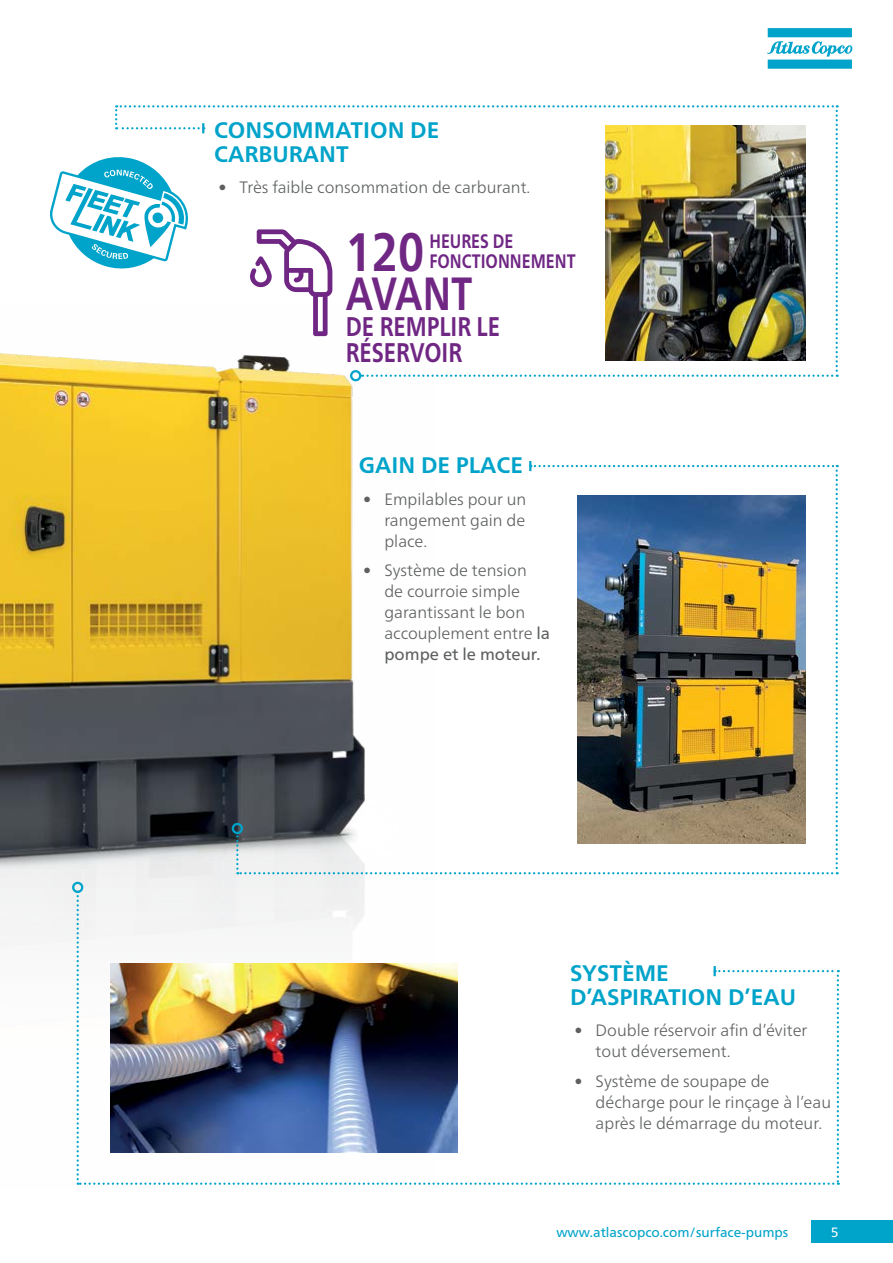
<style>
.page{position:relative;width:893px;height:1263px;background:#fff}
.page>*{position:absolute;margin:0;border:0;box-sizing:border-box;transform-origin:0 0}
.t1{font:700 54px "Neue Frutiger World";color:#702784;scale:.81 1}
.t2{font:700 46.5px "Neue Frutiger World";letter-spacing:-.025em;color:#702784;scale:.81 1}
.t3{font:700 27px/25.7px "Neue Frutiger World";color:#702784;scale:.81 1}
.t4{font:700 22.5px/23.5px "Neue Frutiger World";color:#00a3c9}
.t5{font:700 19.5px/20.2px "Neue Frutiger World";color:#702784;scale:.81 1}
.t6{font:300 16.5px/21px "Neue Frutiger World";color:#5d5f60}
.t7{font:13.5px "Neue Frutiger World";color:#00a3c9}
.t8{font:13.5px "Neue Frutiger World";color:#fff}
.s1{font-weight:400}
</style>
<div class="page">
<svg style="left:767px;top:28px;width:86px;height:41px"></svg>
<div style="left:811px;top:1220px;width:82px;height:23px;background:#00a3c9"></div>
<img style="left:0;top:353px;width:433px;height:832px">
<img style="left:77px;top:891px;width:762px;height:294px">
<div style="left:72px;top:882px;width:11px;height:11px;border:2px solid #00a3c9;border-radius:50%"></div>
<svg style="left:236px;top:461px;width:602px;height:413px"></svg>
<div style="left:232px;top:823px;width:11px;height:11px;border:2px solid #00a3c9;border-radius:50%"></div>
<div style="left:350px;top:370px;width:11px;height:11px;border:2px solid #00a3c9;border-radius:50%"></div>
<svg style="left:48px;top:105px;width:790px;height:272px"></svg>
<h3 class="t4" style="left:214px;top:118px;width:227px">CONSOMMATION DE<br>CARBURANT</h3>
<p class="t6" style="left:218px;top:177px;width:314px">• Très faible consommation de carburant.</p>
<h1 class="t1" style="left:346px;top:205px;width:98px">120</h1>
<h2 class="t2" style="left:346px;top:253px;width:158px">AVANT</h2>
<h3 class="t3" style="left:346px;top:313px;width:192px">DE REMPLIR LE<br>RÉSERVOIR</h3>
<p class="t5" style="left:429px;top:230px;width:182px">HEURES DE<br>FONCTIONNEMENT</p>
<h3 class="t4" style="left:359px;top:453px;width:166px">GAIN DE PLACE</h3>
<p class="t6" style="left:384px;top:489px;width:143px;text-align:justify;text-indent:-21px">• Empilables pour un rangement gain de place.</p>
<p class="t6" style="left:384px;top:560px;width:167px;text-indent:-21px">• Système de tension<br>de courroie simple garantissant le bon accouplement entre <span class="s1">la pompe et le moteur.</span></p>
<h3 class="t4" style="left:570px;top:961px;width:227px">SYSTÈME<br>D’ASPIRATION D’EAU</h3>
<p class="t6" style="left:596px;top:1020px;width:213px;text-indent:-21px">• Double réservoir afin d’éviter tout déversement.</p>
<p class="t6" style="left:596px;top:1070px;width:237px;text-indent:-21px">• Système de soupape de décharge pour le rinçage à l’eau après le démarrage du moteur.</p>
<p class="t7" style="left:556px;top:1221px;width:233px">www.atlascopco.com/surface-pumps</p>
<p class="t8" style="left:831px;top:1221px;width:9px">5</p>
</div>
